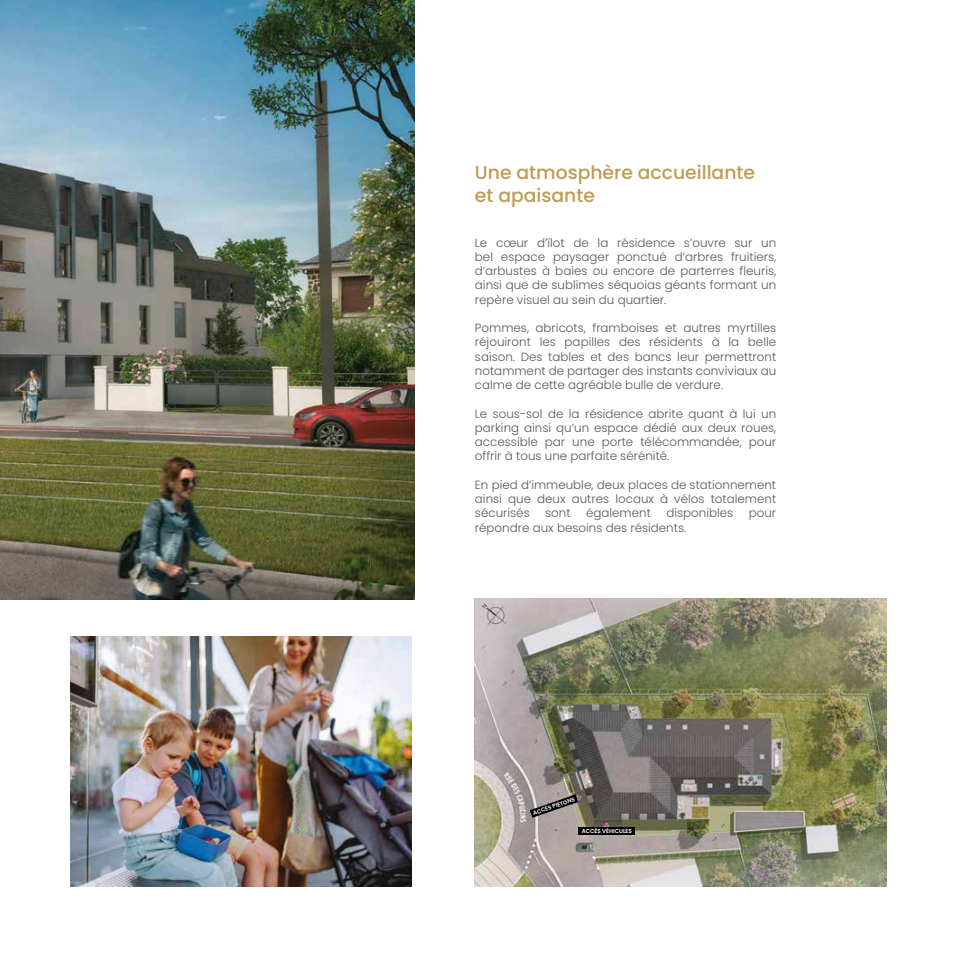
<style>
.page{position:relative;width:957px;height:957px;background:#fff}
.page>*{position:absolute;margin:0;border:0;box-sizing:border-box;transform-origin:0 0}
.t1{font:500 18.75px/22.5px "Poppins";color:#be9b56}
.t2{font:300 11.88px/14.2px "Poppins";color:#575756;text-align:justify}
.t3{font:600 5.62px "Poppins";color:#fff}
</style>
<div class="page">
<img style="left:0;top:0;width:415px;height:599px">
<img style="left:475px;top:598px;width:411px;height:288px">
<img style="left:71px;top:636px;width:340px;height:250px">
<svg style="left:530px;top:794px;width:48px;height:23px"></svg>
<div style="left:579px;top:827px;width:56px;height:8px;background:#000"></div>
<h1 class="t1" style="left:475px;top:162px;width:282px">Une atmosphère accueillante et apaisante</h1>
<p class="t2" style="left:475px;top:235px;width:303px">Le cœur d’îlot de la résidence s’ouvre sur un bel espace paysager ponctué d’arbres fruitiers, d’arbustes à baies ou encore de parterres fleuris, ainsi que de sublimes séquoias géants formant un repère visuel au sein du quartier.</p>
<p class="t2" style="left:475px;top:321px;width:303px">Pommes, abricots, framboises et autres myrtilles réjouiront les papilles des résidents à la belle saison. Des tables et des bancs leur permettront notamment de partager des instants conviviaux au calme de cette agréable bulle de verdure.</p>
<p class="t2" style="left:475px;top:406px;width:303px">Le sous-sol de la résidence abrite quant à lui un parking ainsi qu’un espace dédié aux deux roues, accessible par une porte télécommandée, pour offrir à tous une parfaite sérénité.</p>
<p class="t2" style="left:475px;top:478px;width:303px">En pied d’immeuble, deux places de stationnement ainsi que deux autres locaux à vélos totalement sécurisés</p>
<p class="t2" style="left:545px;top:506px;width:27px">sont</p>
<p class="t2" style="left:586px;top:506px;width:66px">également</p>
<p class="t2" style="left:666px;top:506px;width:68px">disponibles</p>
<p class="t2" style="left:749px;top:506px;width:29px">pour</p>
<p class="t2" style="left:475px;top:520px;width:213px">répondre aux besoins des résidents.</p>
<p class="t3" style="left:532px;top:810px;width:45px;rotate:-19deg">ACCÈS PIÉTONS</p>
<p class="t3" style="left:582px;top:828px;width:52px">ACCÈS VÉHICULES</p>
</div>
